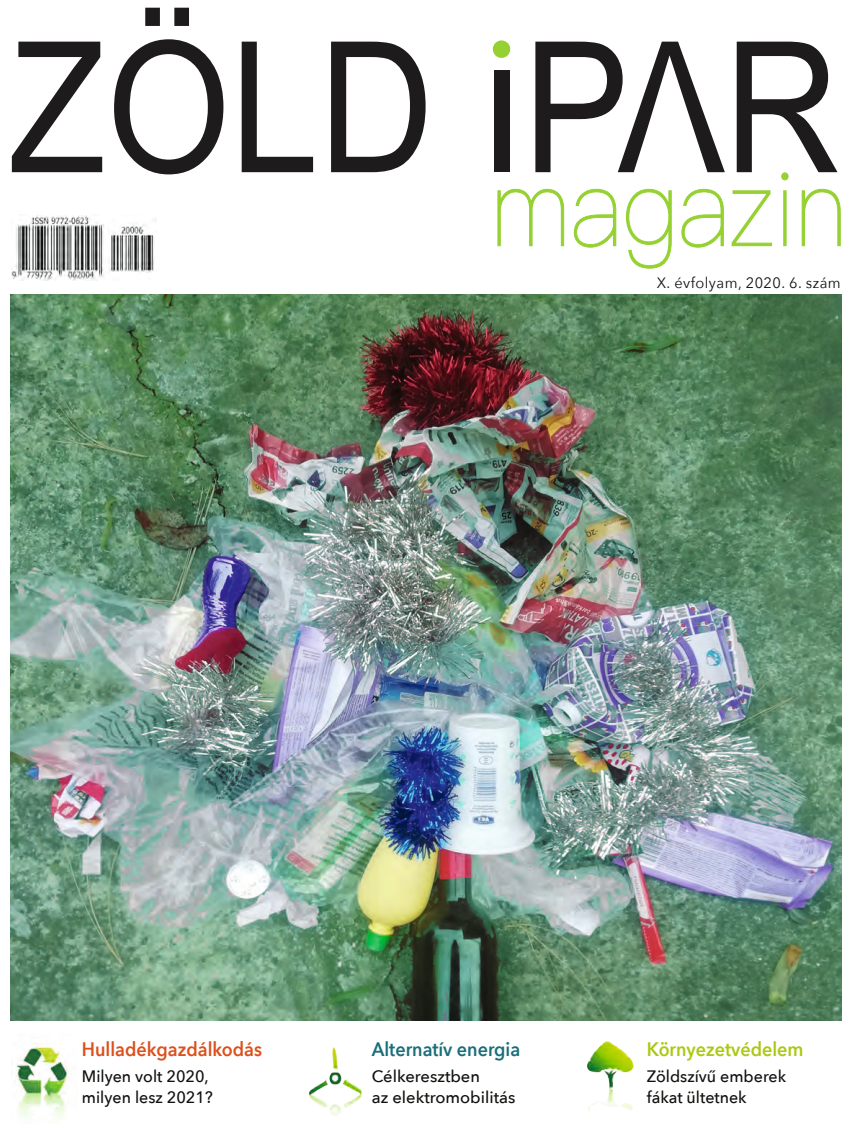
<style>
.page{position:relative;width:850px;height:1126px;background:#fff}
.page>*{position:absolute;margin:0;border:0;box-sizing:border-box;transform-origin:0 0}
.t1{font:200 106.05px "Ping Fang SC";color:#95d131;scale:.91 1}
.t2{font:600 19.5px "Avenir Next";color:#dc501c;scale:.92 1}
.t3{font:600 19.5px "Avenir Next";color:#1a6e7a;scale:.92 1}
.t4{font:600 19.5px "Avenir Next";color:#acc812;scale:.92 1}
.t5{font:500 16.5px/21px "Avenir Next";color:#11110f}
.t6{font:15px "Avenir Next";letter-spacing:.03em;color:#11110f}
</style>
<div class="page">
<img style="left:10px;top:295px;width:831px;height:725px">
<img style="left:309px;top:1047px;width:53px;height:69px">
<img style="left:14px;top:1043px;width:55px;height:76px">
<img style="left:587px;top:1041px;width:47px;height:71px">
<svg style="left:12px;top:42px;width:90px;height:130px"></svg>
<svg style="left:114px;top:8px;width:109px;height:166px"></svg>
<svg style="left:242px;top:42px;width:71px;height:130px"></svg>
<svg style="left:331px;top:42px;width:94px;height:130px"></svg>
<div style="left:494px;top:70px;width:15px;height:102px;background:#1d1b1b"></div>
<svg style="left:535px;top:42px;width:190px;height:130px"></svg>
<svg style="left:497px;top:189px;width:67px;height:57px"></svg>
<svg style="left:574px;top:189px;width:42px;height:58px"></svg>
<svg style="left:626px;top:189px;width:45px;height:79px"></svg>
<svg style="left:681px;top:189px;width:42px;height:58px"></svg>
<svg style="left:731px;top:42px;width:109px;height:204px"></svg>
<svg style="left:493px;top:40px;width:17px;height:18px"></svg>
<img style="left:11px;top:215px;width:146px;height:66px">
<h1 class="t1" style="left:491px;top:143px;width:391px">magazin</h1>
<p class="t6" style="left:656px;top:270px;width:185px">X. évfolyam, 2020. 6. szám</p>
<p class="t2" style="left:82px;top:1033px;width:197px">Hulladékgazdálkodás</p>
<p class="t5" style="left:82px;top:1065px;width:132px">Milyen volt 2020, milyen lesz 2021?</p>
<p class="t3" style="left:372px;top:1033px;width:163px">Alternatív energia</p>
<p class="t5" style="left:372px;top:1065px;width:145px">Célkeresztben<br>az elektromobilitás</p>
<p class="t4" style="left:647px;top:1033px;width:172px">Környezetvédelem</p>
<p class="t5" style="left:647px;top:1065px;width:141px">Zöldszívű emberek fákat ültetnek</p>
</div>
